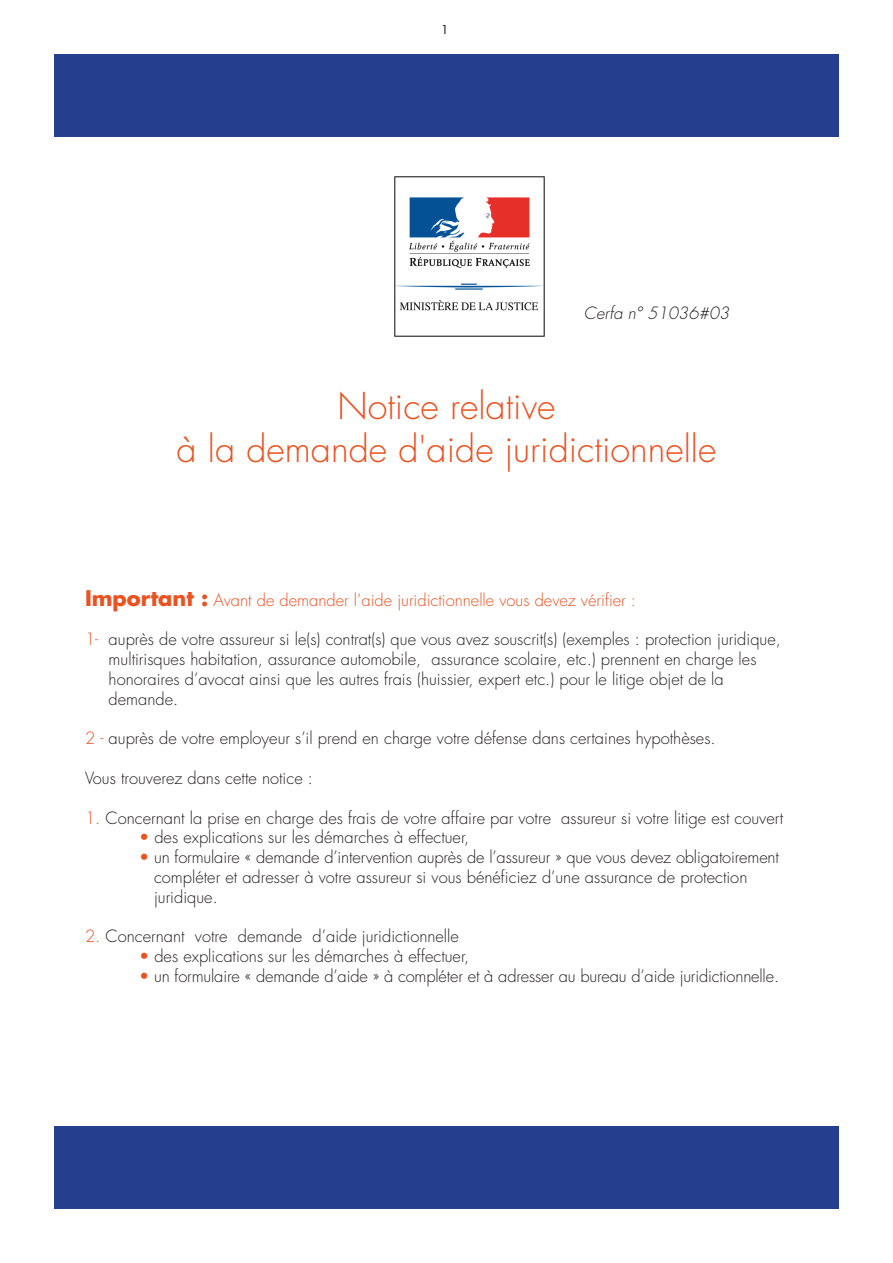
<style>
.page{position:relative;width:893px;height:1263px;background:#fff}
.page>*{position:absolute;margin:0;border:0;box-sizing:border-box;transform-origin:0 0}
.t1{font:300 36px/43.2px "Futura";color:#ea5220;text-align:center}
.t2{font:300 16.5px/19.8px "Futura";color:#231f20}
.t3{font:300 16.5px "Futura";color:#ea5220}
.t4{font:italic 300 16.5px "Futura";color:#231f20}
.t5{font:12px "Futura";color:#231f20}
.s1{font-weight:700;font-size:21px}
.s2{color:#ea5220}
</style>
<div class="page">
<div style="left:54px;top:54px;width:785px;height:82px;background:#253f8e"></div>
<div style="left:54px;top:1127px;width:785px;height:82px;background:#253f8e"></div>
<img style="left:394px;top:176px;width:151px;height:161px">
<p class="t5" style="left:442px;top:22px;width:8px">1</p>
<p class="t4" style="left:584px;top:302px;width:147px">Cerfa n° 51036#03</p>
<h1 class="t1" style="left:177px;top:385px;width:541px">Notice relative<br>à la demande d'aide juridictionnelle</h1>
<p class="t3" style="left:85px;top:589px;width:552px"><span class="s1">Important :</span> Avant de demander l’aide juridictionnelle vous devez vérifier :</p>
<p class="t2" style="left:109px;top:630px;width:674px;text-indent:-24px"><span class="s2">1-</span> auprès de votre assureur si le(s) contrat(s) que vous avez souscrit(s) (exemples : protection juridique, multirisques habitation, assurance automobile, assurance scolaire, etc.) prennent en charge les honoraires d’avocat ainsi que les autres frais (huissier, expert etc.) pour le litige objet de la demande.</p>
<p class="t2" style="left:85px;top:729px;width:632px"><span class="s2">2 -</span> auprès de votre employeur s’il prend en charge votre défense dans certaines hypothèses.</p>
<p class="t2" style="left:85px;top:768px;width:229px">Vous trouverez dans cette notice :</p>
<p class="t2" style="left:85px;top:808px;width:700px"><span class="s2">1.</span> Concernant la prise en charge des frais de votre affaire par votre assureur si votre litige est couvert</p>
<p class="t2" style="left:139px;top:828px;width:332px"><span class="s2">•</span> des explications sur les démarches à effectuer,</p>
<p class="t2" style="left:154px;top:847px;width:626px;text-indent:-15px"><span class="s2">•</span> un formulaire « demande d’intervention auprès de l’assureur » que vous devez obligatoirement compléter et adresser à votre assureur si vous bénéficiez d’une assurance de protection juridique.</p>
<p class="t2" style="left:85px;top:927px;width:375px"><span class="s2">2.</span> Concernant votre demande d’aide juridictionnelle</p>
<p class="t2" style="left:139px;top:946px;width:332px"><span class="s2">•</span> des explications sur les démarches à effectuer,</p>
<p class="t2" style="left:139px;top:966px;width:642px"><span class="s2">•</span> un formulaire « demande d’aide » à compléter et à adresser au bureau d’aide juridictionnelle.</p>
</div>
